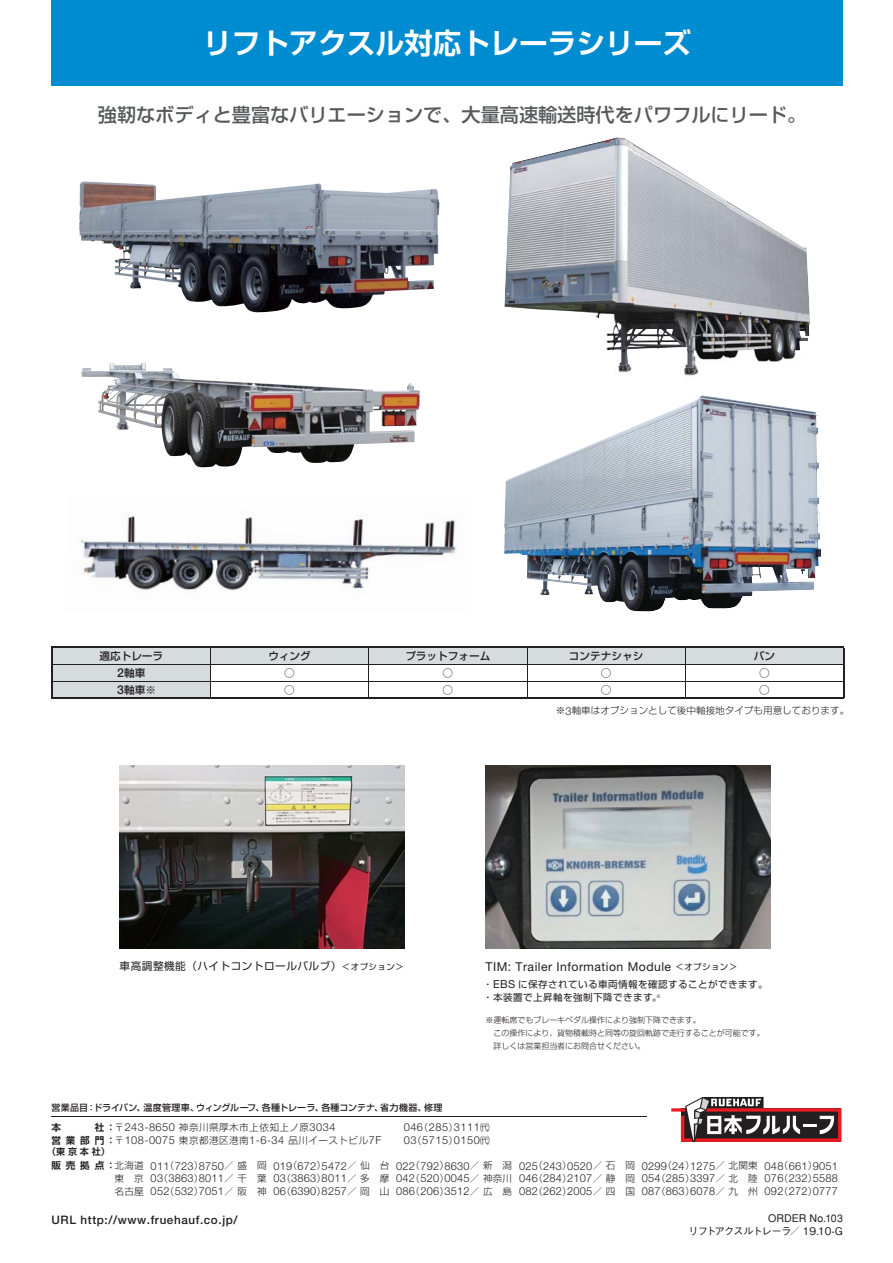
<style>
.page{position:relative;width:893px;height:1263px;background:#fff}
.page>*{position:absolute;margin:0;border:0;box-sizing:border-box;transform-origin:0 0}
.t1{font:28.65px "Shin Go Pr 5 De Bold 90 pv RKSJ H";color:#fff}
.t2{font:19.2px "Shin Go Pr 5 Medium 90 pv RKSJ H";color:#58595b}
.t3{font:12.15px "Helvetica Neue";letter-spacing:.04em;color:#231f20}
.t4{font:11.7px "Futo Go B101 Bold 83 pv RKSJ H";letter-spacing:.05em;color:#231f20}
.t5{font:300 10.95px/12.8px "Helvetica Neue";letter-spacing:.02em;color:#231f20;text-align:justify}
.t6{font:300 10.95px "Helvetica Neue";letter-spacing:.045em;color:#231f20}
.t7{font:10.65px "Shin Go Pr 5 Regular 90 pv RKSJ H";letter-spacing:.045em;color:#231f20}
.t8{font:10.65px "Shin Go Pr 5 Medium 90 pv RKSJ H";color:#231f20}
.t9{font:10.65px/12.8px "Gothic BBB Medium 83 pv RKSJ H";letter-spacing:-.06em;color:#231f20;text-align:right}
.t10{font:9.6px "Shin Go Pr 5 Light 90 pv RKSJ H";letter-spacing:.05em;color:#231f20}
.t11{font:9.6px/13.8px "Shin Go Pr 5 Regular 90 pv RKSJ H";letter-spacing:.045em;color:#231f20}
.t12{font:9.6px "Shin Go Pr 5 Light 90 pv RKSJ H";color:#231f20}
.t13{font:9.6px "Shin Go Pr 5 De Bold 90 pv RKSJ H";color:#231f20}
.t14{font:9px "Shin Go Pr 5 Medium 90 pv RKSJ H";letter-spacing:.015em;color:#231f20}
.t15{font:9px "Shin Go Pr 5 De Bold 90 pv RKSJ H";color:#231f20}
.t16{font:7.95px "Shin Go Pr 5 Light 90 pv RKSJ H";color:#231f20}
.s1{font-family:"Helvetica Neue";font-weight:500;font-size:12.15px}
.s2{font-family:"Helvetica Neue";font-weight:300;font-size:10.95px}
.s3{font-size:8.55px}
.s4{font-family:"Shin Go Pr 5 Regular 90 pv RKSJ H";font-size:8.55px}
.s5{font-family:"Helvetica Neue";font-size:10.95px}
.s6{font-family:"Shin Go Pr 5 De Bold 90 pv RKSJ H"}
.s7{font-family:"Shin Go Pr 5 Light 90 pv RKSJ H";font-weight:400;font-size:9.6px}
.s8{font-family:"Shin Go Pr 5 De Bold 90 pv RKSJ H";font-weight:400;font-size:9.6px}
.s9{font-family:"Gothic BBB Pro Medium 90 pv RKSJ H"}
</style>
<div class="page">
<svg style="left:52px;top:648px;width:790px;height:49px"></svg>
<hr style="left:52px;top:646px;width:792px;height:2px;background:#231f20">
<hr style="left:842px;top:648px;width:2px;height:49px;background:#231f20">
<hr style="left:52px;top:697px;width:792px;height:2px;background:#231f20">
<img style="left:504px;top:398px;width:317px;height:214px">
<img style="left:120px;top:765px;width:284px;height:183px">
<img style="left:485px;top:765px;width:285px;height:183px">
<div style="left:52px;top:0;width:790px;height:85px;background:#008cd0"></div>
<img style="left:504px;top:137px;width:224px;height:261px">
<img style="left:728px;top:201px;width:82px;height:161px">
<img style="left:79px;top:182px;width:360px;height:125px">
<img style="left:116px;top:379px;width:304px;height:88px">
<hr style="left:52px;top:1116px;width:595px;height:1px;background:#231f20">
<svg style="left:671px;top:1097px;width:170px;height:45px"></svg>
<img style="left:81px;top:516px;width:377px;height:75px">
<h1 class="t1" style="left:203px;top:32px;width:489px">リフトアクスル対応トレーラシリーズ</h1>
<h2 class="t2" style="left:98px;top:108px;width:709px">強靭なボディと豊富なバリエーションで、大量高速輸送時代をパワフルにリード。</h2>
<p class="t8" style="left:99px;top:652px;width:65px">適応トレーラ</p>
<p class="t8" style="left:268px;top:652px;width:44px">ウィング</p>
<p class="t8" style="left:405px;top:652px;width:87px">プラットフォーム</p>
<p class="t8" style="left:569px;top:652px;width:76px">コンテナシャシ</p>
<p class="t8" style="left:753px;top:652px;width:23px">バン</p>
<p class="t8" style="left:117px;top:669px;width:30px"><span class="s1">2</span>軸車</p>
<p class="t7" style="left:284px;top:669px;width:12px">○</p>
<p class="t7" style="left:442px;top:669px;width:12px">○</p>
<p class="t7" style="left:600px;top:669px;width:12px">○</p>
<p class="t7" style="left:759px;top:669px;width:12px">○</p>
<p class="t8" style="left:117px;top:686px;width:40px"><span class="s1">3</span>軸車※</p>
<p class="t7" style="left:284px;top:686px;width:12px">○</p>
<p class="t7" style="left:442px;top:686px;width:12px">○</p>
<p class="t7" style="left:600px;top:686px;width:12px">○</p>
<p class="t7" style="left:759px;top:686px;width:12px">○</p>
<p class="t12" style="left:556px;top:707px;width:295px">※<span class="s2">3</span>軸車はオプションとして後中軸接地タイプも用意しております。</p>
<p class="t7" style="left:120px;top:962px;width:285px">車高調整機能（ハイトコントロールバルブ）<span class="s3">＜オプション＞</span></p>
<p class="t3" style="left:485px;top:962px;width:253px">TIM: Trailer Information Module <span class="s4">＜オプション＞</span></p>
<p class="t11" style="left:483px;top:978px;width:286px">・<span class="s5">EBS</span> に保存されている車両情報を確認することができます。・本装置で上昇軸を強制下降できます。<sup>※</sup></p>
<p class="t16" style="left:485px;top:1017px;width:217px">※運転席でもブレーキペダル操作により強制下降できます。</p>
<p class="t16" style="left:493px;top:1030px;width:273px">この操作により、貨物積載時と同等の旋回軌跡で走行することが可能です。</p>
<p class="t16" style="left:485px;top:1043px;width:161px">　詳しくは営業担当者にお問合せください。</p>
<p class="t14" style="left:52px;top:1104px;width:392px">営業品目：ドライバン、温度管理車、ウィングルーフ、各種トレーラ、各種コンテナ、省力機器、修理</p>
<p class="t13" style="left:52px;top:1124px;width:11px">本</p>
<p class="t10" style="left:95px;top:1124px;width:242px"><span class="s6">社：</span>〒<span class="s2">243-8650</span> 神奈川県厚木市上依知上ノ原<span class="s2">3034</span></p>
<p class="t6" style="left:404px;top:1124px;width:88px">046<span class="s7">（</span>285<span class="s7">）</span>3111<span class="s7">㈹</span></p>
<p class="t10" style="left:52px;top:1137px;width:331px"><span class="s6">営業部門：</span>〒<span class="s2">108-0075</span> 東京都港区港南<span class="s2">1-6-34</span> 品川イーストビル<span class="s2">7F</span></p>
<p class="t6" style="left:404px;top:1136px;width:88px">03<span class="s7">（</span>5715<span class="s7">）</span>0150<span class="s7">㈹</span></p>
<p class="t15" style="left:47px;top:1148px;width:64px">（東京本社）</p>
<p class="t5" style="left:115px;top:1160px;width:725px;text-indent:-63px"><span class="s8">販売拠点：</span><span class="s7">北海道</span> 011<span class="s7">（</span>723<span class="s7">）</span>8750<span class="s7">／盛　岡</span> 019<span class="s7">（</span>672<span class="s7">）</span>5472<span class="s7">／仙　台</span> 022<span class="s7">（</span>792<span class="s7">）</span>8630<span class="s7">／新　潟</span> 025<span class="s7">（</span>243<span class="s7">）</span>0520<span class="s7">／石　岡</span> 0299<span class="s7">（</span>24<span class="s7">）</span>1275<span class="s7">／北関東</span> 048<span class="s7">（</span>661<span class="s7">）</span>9051<span class="s7">東　京</span> 03<span class="s7">（</span>3863<span class="s7">）</span>8011<span class="s7">／千　葉</span> 03<span class="s7">（</span>3863<span class="s7">）</span>8011<span class="s7">／多　摩</span> 042<span class="s7">（</span>520<span class="s7">）</span>0045<span class="s7">／神奈川</span> 046<span class="s7">（</span>284<span class="s7">）</span>2107<span class="s7">／静　岡</span> 054<span class="s7">（</span>285<span class="s7">）</span>3397<span class="s7">／北　陸</span> 076<span class="s7">（</span>232<span class="s7">）</span>5588<span class="s7">名古屋</span> 052<span class="s7">（</span>532<span class="s7">）</span>7051<span class="s7">／阪　神</span> 06<span class="s7">（</span>6390<span class="s7">）</span>8257<span class="s7">／岡　山</span> 086<span class="s7">（</span>206<span class="s7">）</span>3512<span class="s7">／広　島</span> 082<span class="s7">（</span>262<span class="s7">）</span>2005<span class="s7">／四　国</span> 087<span class="s7">（</span>863<span class="s7">）</span>6078<span class="s7">／九　州</span> 092<span class="s7">（</span>272<span class="s7">）</span>0777</p>
<p class="t4" style="left:52px;top:1215px;width:187px">URL http://www.fruehauf.co.jp/</p>
<p class="t9" style="left:688px;top:1213px;width:156px">ORDER No.103<br>リフトアクスルトレーラ<span class="s9">／ 19</span>.<span class="s9">10-G</span></p>
</div>
